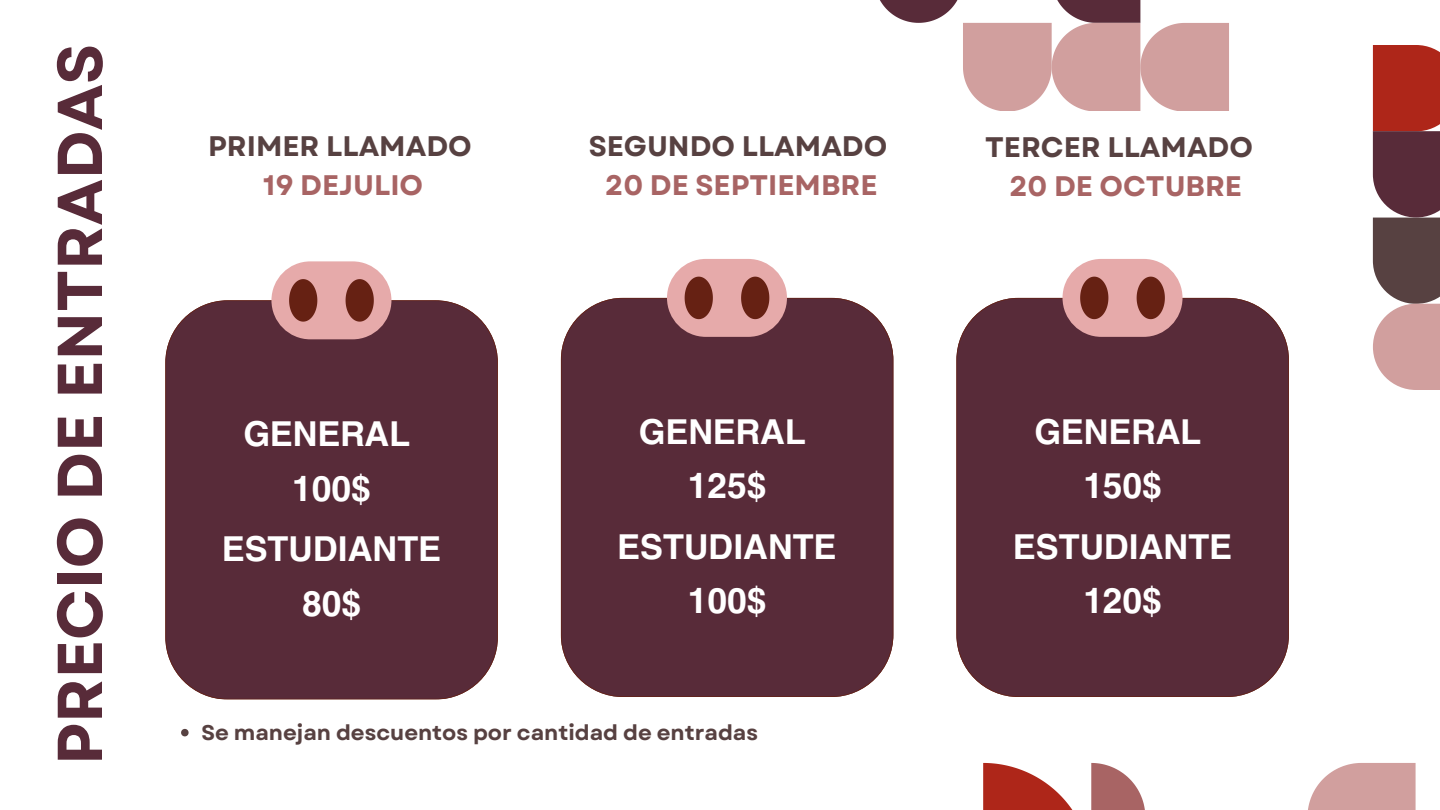
<style>
.page{position:relative;width:1440px;height:810px;background:#fff}
.page>*{position:absolute;margin:0;border:0;box-sizing:border-box;transform-origin:0 0}
.t1{font:700 63.2px "Garet";color:#582b39}
.t2{font:700 35px "Helios";color:#fff}
.t3{font:700 34px "Helios";color:#fff}
.t4{font:700 28.3px "Garet";color:#574141}
.t5{font:700 28.3px "Garet";color:#a86464}
.t6{font:700 21.3px "Garet";color:#574141}
</style>
<div class="page">
<div style="left:165px;top:300px;width:333px;height:399px;background:#582b39"></div>
<div style="left:271px;top:261px;width:120px;height:78px;background:#e6aaaa;border-radius:39px"></div>
<svg style="left:289px;top:279px;width:28px;height:43px"></svg>
<svg style="left:346px;top:279px;width:28px;height:43px"></svg>
<svg style="left:880px;top:0;width:349px;height:111px"></svg>
<svg style="left:983px;top:763px;width:162px;height:47px"></svg>
<svg style="left:1308px;top:763px;width:108px;height:47px"></svg>
<svg style="left:1373px;top:45px;width:67px;height:345px"></svg>
<div style="left:561px;top:298px;width:332px;height:399px;background:#582b39"></div>
<div style="left:667px;top:259px;width:120px;height:78px;background:#e6aaaa;border-radius:39px"></div>
<svg style="left:685px;top:277px;width:28px;height:42px"></svg>
<svg style="left:741px;top:277px;width:28px;height:42px"></svg>
<div style="left:956px;top:298px;width:333px;height:399px;background:#582b39"></div>
<div style="left:1063px;top:259px;width:120px;height:78px;background:#e6aaaa;border-radius:39px"></div>
<svg style="left:1080px;top:277px;width:28px;height:42px"></svg>
<svg style="left:1137px;top:277px;width:28px;height:42px"></svg>
<svg style="left:181px;top:729px;width:8px;height:7px"></svg>
<h1 class="t1" style="left:34px;top:765px;width:723px;rotate:-90deg">PRECIO DE ENTRADAS</h1>
<p class="t4" style="left:208px;top:126px;width:265px">PRIMER LLAMADO</p>
<p class="t5" style="left:263px;top:165px;width:161px">19 DEJULIO</p>
<p class="t3" style="left:243px;top:413px;width:168px">GENERAL</p>
<p class="t2" style="left:292px;top:466px;width:80px">100$</p>
<p class="t3" style="left:222px;top:527px;width:220px">ESTUDIANTE</p>
<p class="t2" style="left:302px;top:581px;width:60px">80$</p>
<p class="t4" style="left:589px;top:126px;width:300px">SEGUNDO LLAMADO</p>
<p class="t5" style="left:605px;top:165px;width:274px">20 DE SEPTIEMBRE</p>
<p class="t3" style="left:639px;top:410px;width:168px">GENERAL</p>
<p class="t2" style="left:688px;top:464px;width:80px">125$</p>
<p class="t3" style="left:618px;top:525px;width:220px">ESTUDIANTE</p>
<p class="t2" style="left:688px;top:578px;width:80px">100$</p>
<p class="t6" style="left:201px;top:717px;width:558px">Se manejan descuentos por cantidad de entradas</p>
<p class="t4" style="left:985px;top:127px;width:269px">TERCER LLAMADO</p>
<p class="t5" style="left:1009px;top:166px;width:234px">20 DE OCTUBRE</p>
<p class="t3" style="left:1034px;top:410px;width:168px">GENERAL</p>
<p class="t2" style="left:1083px;top:464px;width:80px">150$</p>
<p class="t3" style="left:1013px;top:525px;width:220px">ESTUDIANTE</p>
<p class="t2" style="left:1083px;top:578px;width:80px">120$</p>
</div>
